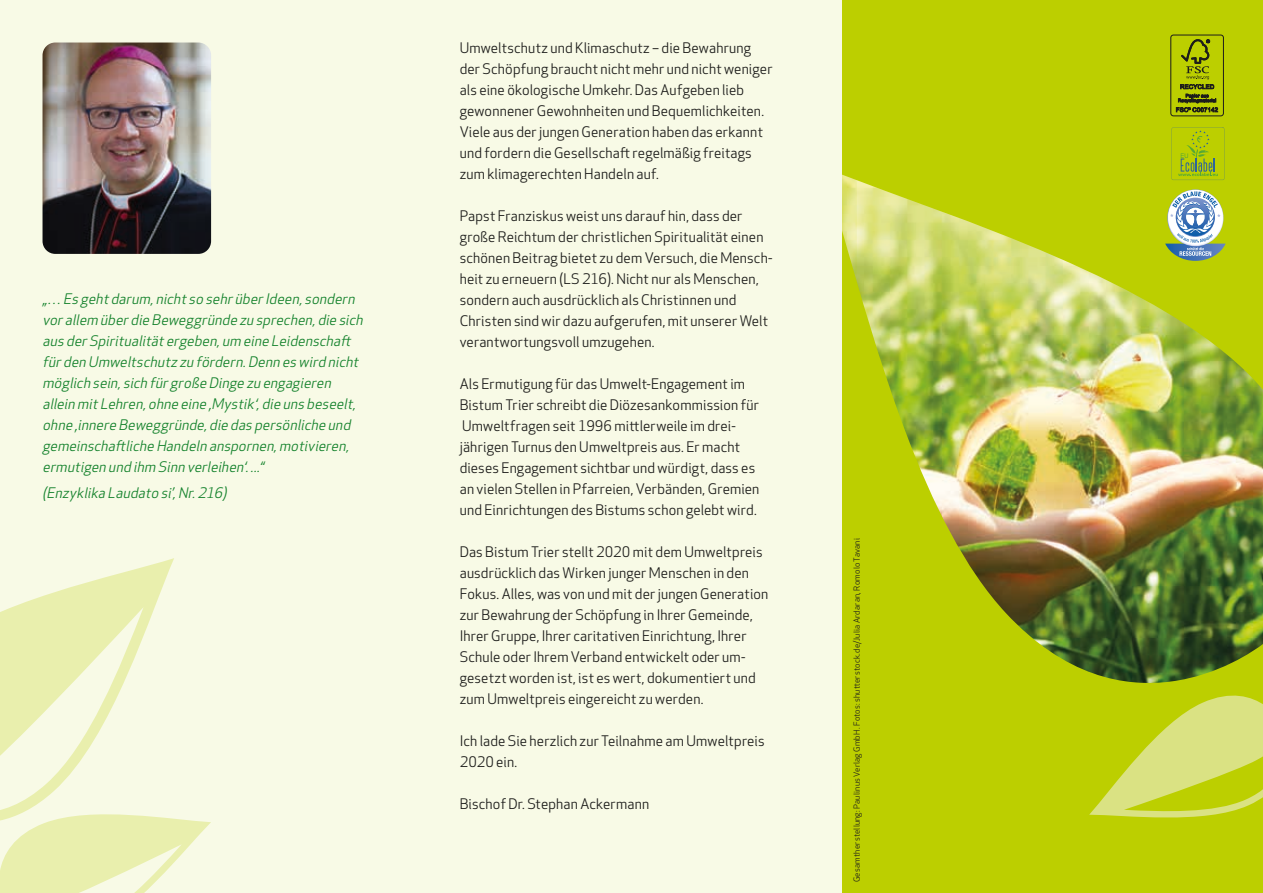
<style>
.page{position:relative;width:1263px;height:893px;background:#fff}
.page>*{position:absolute;margin:0;border:0;box-sizing:border-box;transform-origin:0 0}
.t1{font:14.25px/21px "Apex New";letter-spacing:.01em;color:#1d1d1b}
.t2{font:italic 14.25px/21px "Apex New";color:#14822c}
.t3{font:8.25px "Apex New";letter-spacing:.03em;color:#1d1d1b}
</style>
<div class="page">
<div style="left:842px;top:0;width:421px;height:893px;background:#bccf00"></div>
<img style="left:857px;top:175px;width:406px;height:502px">
<svg style="left:1089px;top:677px;width:174px;height:141px"></svg>
<div style="left:0;top:0;width:857px;height:893px;background:#f8fae6"></div>
<img style="left:43px;top:43px;width:168px;height:211px">
<svg style="left:0;top:558px;width:174px;height:247px;background:#f2f5cf"></svg>
<svg style="left:0;top:805px;width:211px;height:88px;background:#eef3c2"></svg>
<svg style="left:1172px;top:128px;width:52px;height:52px"></svg>
<div style="left:1170px;top:35px;width:54px;height:81px;border:1px solid #1d1d1b;border-radius:3px"></div>
<svg style="left:1176px;top:39px;width:42px;height:73px"></svg>
<svg style="left:1165px;top:191px;width:60px;height:70px"></svg>
<p class="t2" style="left:43px;top:288px;width:325px">„… Es gehtdarum,nichtso sehrüberIdeen,sondern vorallem überdie Beweggründe zu sprechen,die sich aus derSpiritualitätergeben,um eine Leidenschaft fürden Umweltschutz zu fördern.Denn es wird nicht möglich sein,sich fürgroße Dinge zu engagieren allein mitLehren,ohne eine ‚Mystik‘,die uns beseelt, ohne ‚innere Beweggründe,die das persönliche und gemeinschaftliche Handeln anspornen,motivieren, ermutigen und ihm Sinn verleihen‘....“</p>
<p class="t2" style="left:43px;top:482px;width:189px">(Enzyklika Laudato si’,Nr.216)</p>
<p class="t1" style="left:460px;top:38px;width:314px">Umweltschutz und Klimaschutz – die Bewahrung der Schöpfung braucht nicht mehr und nicht weniger als eine ökologische Umkehr. Das Aufgeben lieb gewonnener Gewohnheiten und Bequemlichkeiten.<br>Viele aus der jungen Generation haben das erkannt und fordern die Gesellschaft regelmäßig freitags zum klimagerechten Handeln auf.</p>
<p class="t1" style="left:460px;top:206px;width:314px">Papst Franziskus weist uns darauf hin, dass der große Reichtum der christlichen Spiritualität einen schönen Beitrag bietet zu dem Versuch, die Mensch&shy;heit zu erneuern (LS 216). Nicht nur als Menschen, sondern auch ausdrücklich als Christinnen und Christen sind wir dazu aufgerufen, mit unserer Welt verantwortungsvoll umzugehen.</p>
<p class="t1" style="left:460px;top:374px;width:301px">Als Ermutigung für das Umwelt-Engagement im Bistum Trier schreibt die Diözesankommission für Umweltfragen seit 1996 mittlerweile im drei&shy;jährigen Turnus den Umweltpreis aus. Er macht dieses Engagement sichtbar und würdigt, dass es an vielen Stellen in Pfarreien, Verbänden, Gremien und Einrichtungen des Bistums schon gelebt wird.</p>
<p class="t1" style="left:460px;top:542px;width:310px">Das Bistum Trier stellt 2020 mit dem Umweltpreis ausdrücklich das Wirken junger Menschen in den Fokus. Alles, was von und mit der jungen Generation zur Bewahrung der Schöpfung in Ihrer Gemeinde, Ihrer Gruppe, Ihrer caritativen Einrichtung, Ihrer Schule oder Ihrem Verband entwickelt oder um&shy;gesetzt worden ist, ist es wert, dokumentiert und zum Umweltpreis eingereicht zu werden.</p>
<p class="t1" style="left:460px;top:731px;width:306px">Ich lade Sie herzlich zur Teilnahme am Umweltpreis<br>2020 ein.</p>
<p class="t1" style="left:460px;top:794px;width:191px">Bischof Dr. Stephan Ackermann</p>
<p class="t3" style="left:852px;top:882px;width:346px;rotate:-90deg">Gesamtherstellung: Paulinus Verlag GmbH. Fotos: shutterstock.de/Julia Ardaran, Romolo Tavani</p>
</div>
